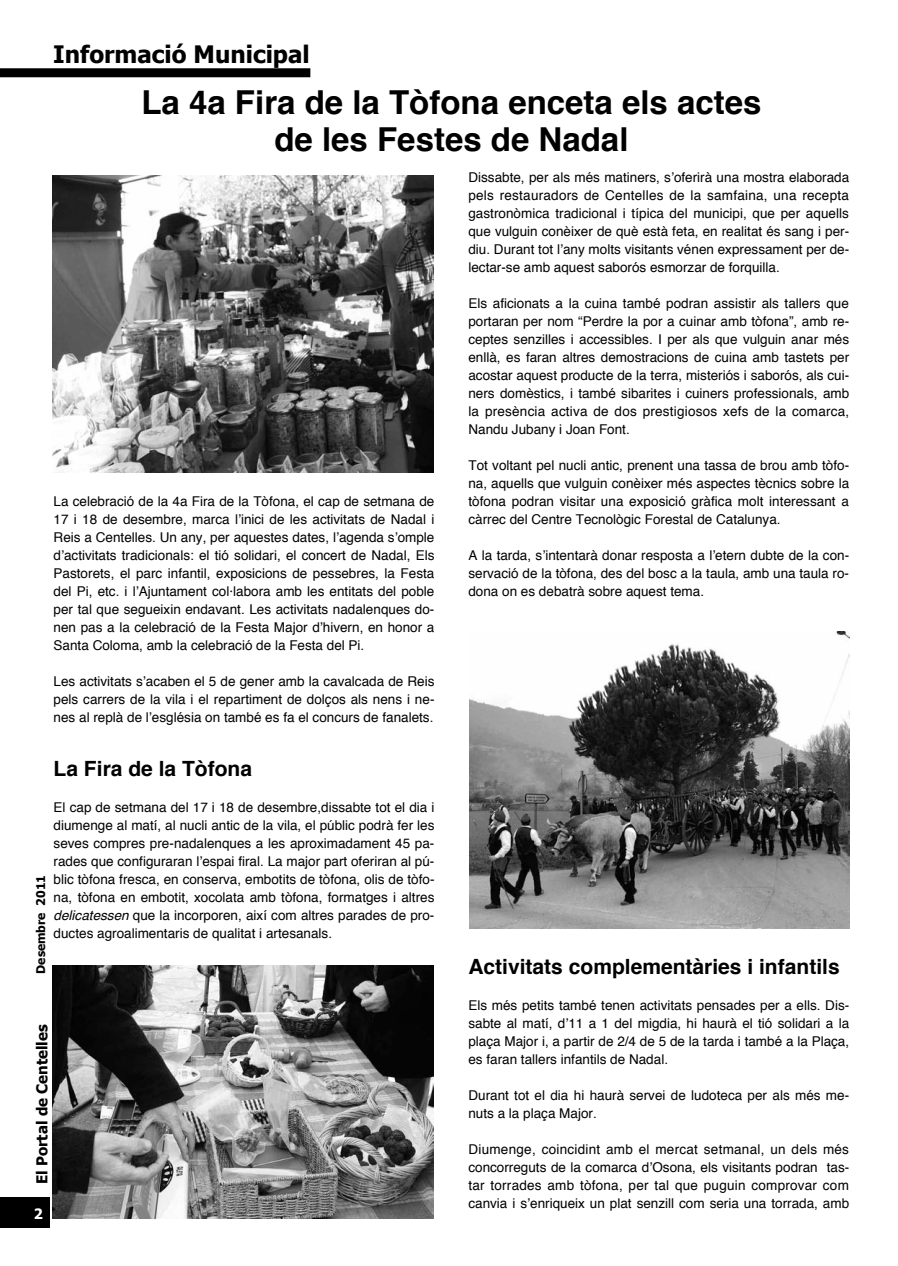
<style>
.page{position:relative;width:898px;height:1266px;background:#fff}
.page>*{position:absolute;margin:0;border:0;box-sizing:border-box;transform-origin:0 0}
.t1{font:700 33px/37.5px "Helvetica";color:#000;text-align:center}
.t2{font:700 24px "Tahoma";color:#000}
.t3{font:700 21px "Helvetica";color:#000}
.t4{font:700 15px "Tahoma";color:#000}
.t5{font:700 14.25px "Tahoma";color:#fff}
.t6{font:13.5px/18px "Helvetica";color:#000;text-align:justify}
.t7{font:700 12px "Tahoma";color:#000}
.s1{font-style:italic}
</style>
<div class="page">
<div style="left:0;top:68px;width:310px;height:9px;background:#000"></div>
<div style="left:0;top:1197px;width:49px;height:30px;background:#000"></div>
<img style="left:52px;top:176px;width:381px;height:297px">
<img style="left:469px;top:632px;width:380px;height:297px">
<img style="left:52px;top:966px;width:381px;height:252px">
<p class="t2" style="left:53px;top:39px;width:258px">Informació Municipal</p>
<p class="t1" style="left:141px;top:86px;width:621px">La 4a Fira de la Tòfona enceta els actes de les Festes de Nadal</p>
<p class="t7" style="left:33px;top:974px;width:100px;rotate:-90deg">Desembre 2011</p>
<p class="t6" style="left:54px;top:494px;width:382px">La celebració de la 4a Fira de la Tòfona, el cap de setmana de 17 i 18 de desembre, marca l’inici de les activitats de Nadal i Reis a Centelles. Un any, per aquestes dates, l’agenda s’omple d’activitats tradicionals: el tió solidari, el concert de Nadal, Els Pastorets, el parc infantil, exposicions de pessebres, la Festa del Pi, etc. i l’Ajuntament col·labora amb les entitats del poble per tal que segueixin endavant. Les activitats nadalenques do&shy;nen pas a la celebració de la Festa Major d’hivern, en honor a Santa Coloma, amb la celebració de la Festa del Pi.</p>
<p class="t6" style="left:54px;top:674px;width:382px">Les activitats s’acaben el 5 de gener amb la cavalcada de Reis pels carrers de la vila i el repartiment de dolços als nens i ne&shy;nes al replà de l’església on també es fa el concurs de fanalets.</p>
<p class="t3" style="left:54px;top:760px;width:200px">La Fira de la Tòfona</p>
<p class="t6" style="left:54px;top:800px;width:382px">El cap de setmana del 17 i 18 de desembre,dissabte tot el dia i diumenge al matí, al nucli antic de la vila, el públic podrà fer les seves compres pre-nadalenques a les aproximadament 45 pa&shy;rades que configuraran l’espai firal. La major part oferiran al pú&shy;blic tòfona fresca, en conserva, embotits de tòfona, olis de tòfo&shy;na, tòfona en embotit, xocolata amb tòfona, formatges i altres <span class="s1">delicatessen</span> que la incorporen, així com altres parades de pro&shy;ductes agroalimentaris de qualitat i artesanals.</p>
<p class="t4" style="left:32px;top:1184px;width:161px;rotate:-90deg">El Portal de Centelles</p>
<p class="t5" style="left:34px;top:1205px;width:11px">2</p>
<p class="t6" style="left:468px;top:170px;width:382px">Dissabte, per als més matiners, s’oferirà una mostra elaborada pels restauradors de Centelles de la samfaina, una recepta gastronòmica tradicional i típica del municipi, que per aquells que vulguin conèixer de què està feta, en realitat és sang i per&shy;diu. Durant tot l’any molts visitants vénen expressament per de&shy;lectar-se amb aquest saborós esmorzar de forquilla.</p>
<p class="t6" style="left:468px;top:296px;width:382px">Els aficionats a la cuina també podran assistir als tallers que portaran per nom “Perdre la por a cuinar amb tòfona”, amb re&shy;ceptes senzilles i accessibles. I per als que vulguin anar més enllà, es faran altres demostracions de cuina amb tastets per acostar aquest producte de la terra, misteriós i saborós, als cui&shy;ners domèstics, i també sibarites i cuiners professionals, amb la presència activa de dos prestigiosos xefs de la comarca, Nandu Jubany i Joan Font.</p>
<p class="t6" style="left:468px;top:458px;width:382px">Tot voltant pel nucli antic, prenent una tassa de brou amb tòfo&shy;na, aquells que vulguin conèixer més aspectes tècnics sobre la tòfona podran visitar una exposició gràfica molt interessant a càrrec del Centre Tecnològic Forestal de Catalunya.</p>
<p class="t6" style="left:468px;top:548px;width:382px">A la tarda, s’intentarà donar resposta a l’etern dubte de la con&shy;servació de la tòfona, des del bosc a la taula, amb una taula ro&shy;dona on es debatrà sobre aquest tema.</p>
<p class="t3" style="left:468px;top:958px;width:373px">Activitats complementàries i infantils</p>
<p class="t6" style="left:468px;top:998px;width:382px">Els més petits també tenen activitats pensades per a ells. Dis&shy;sabte al matí, d’11 a 1 del migdia, hi haurà el tió solidari a la plaça Major i, a partir de 2/4 de 5 de la tarda i també a la Plaça, es faran tallers infantils de Nadal.</p>
<p class="t6" style="left:468px;top:1088px;width:382px">Durant tot el dia hi haurà servei de ludoteca per als més me&shy;nuts a la plaça Major.</p>
<p class="t6" style="left:468px;top:1142px;width:382px">Diumenge, coincidint amb el mercat setmanal, un dels més concorreguts de la comarca d’Osona, els visitants podran tas&shy;tar torrades amb tòfona, per tal que puguin comprovar com canvia i s’enriqueix un plat senzill com seria una torrada, amb</p>
</div>
